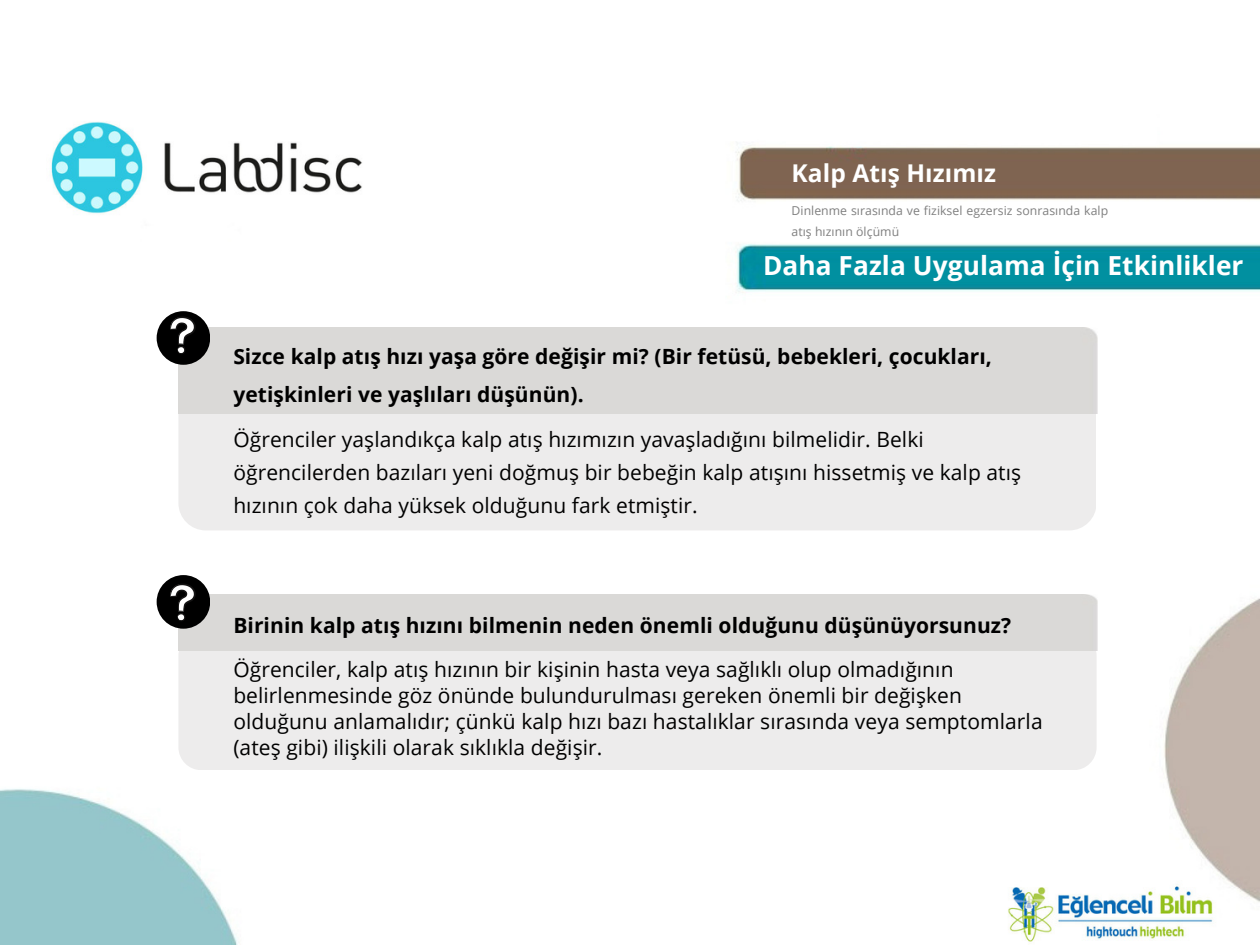
<style>
.page{position:relative;width:1260px;height:945px;background:#fff}
.page>*{position:absolute;margin:0;border:0;box-sizing:border-box;transform-origin:0 0}
.t1{font:700 26.25px "Open Sans";letter-spacing:.005em;color:#fff}
.t2{font:700 24.5px "Open Sans";letter-spacing:.005em;color:#fff}
.t3{font:21px/26.2px "Open Sans";letter-spacing:.005em;color:#000}
.t4{font:700 21px/38.1px "Open Sans";letter-spacing:.005em;color:#000}
.t5{font:12.25px/21px "Open Sans";letter-spacing:.005em;color:#7f7f7f}
</style>
<div class="page">
<img style="left:0;top:121px;width:1260px;height:824px">
<div style="left:178px;top:633px;width:918px;height:137px;background:#edecec;border-radius:23px"></div>
<div style="left:178px;top:594px;width:919px;height:57px;background:#dad9d7"></div>
<div style="left:178px;top:366px;width:918px;height:164px;background:#edecec;border-radius:27px"></div>
<div style="left:178px;top:328px;width:919px;height:85px;background:#dad9d7"></div>
<div style="left:157px;top:311px;width:53px;height:54px;background:#000;border-radius:50%"></div>
<div style="left:157px;top:575px;width:53px;height:54px;background:#000;border-radius:50%"></div>
<svg style="left:170px;top:584px;width:26px;height:37px"></svg>
<svg style="left:170px;top:316px;width:26px;height:38px"></svg>
<h1 class="t2" style="left:792px;top:156px;width:206px">Kalp Atış Hızımız</h1>
<p class="t5" style="left:792px;top:200px;width:318px">Dinlenme sırasında ve fiziksel egzersiz sonrasında kalp atış hızının ölçümü</p>
<p class="t1" style="left:763px;top:247px;width:482px">Daha Fazla Uygulama İçin Etkinlikler</p>
<h2 class="t4" style="left:233px;top:336px;width:760px">Sizce kalp atış hızı yaşa göre değişir mi? (Bir fetüsü, bebekleri, çocukları, yetişkinleri ve yaşlıları düşünün).</h2>
<h3 class="t3" style="left:233px;top:422px;width:789px;line-height:32.9px">Öğrenciler yaşlandıkça kalp atış hızımızın yavaşladığını bilmelidir. Belki öğrencilerden bazıları yeni doğmuş bir bebeğin kalp atışını hissetmiş ve kalp atış hızının çok daha yüksek olduğunu fark etmiştir.</h3>
<p class="t4" style="left:233px;top:606px;width:779px">Birinin kalp atış hızını bilmenin neden önemli olduğunu düşünüyorsunuz?</p>
<p class="t3" style="left:233px;top:655px;width:811px">Öğrenciler, kalp atış hızının bir kişinin hasta veya sağlıklı olup olmadığının belirlenmesinde göz önünde bulundurulması gereken önemli bir değişken olduğunu anlamalıdır; çünkü kalp hızı bazı hastalıklar sırasında veya semptomlarla (ateş gibi) ilişkili olarak sıklıkla değişir.</p>
</div>
